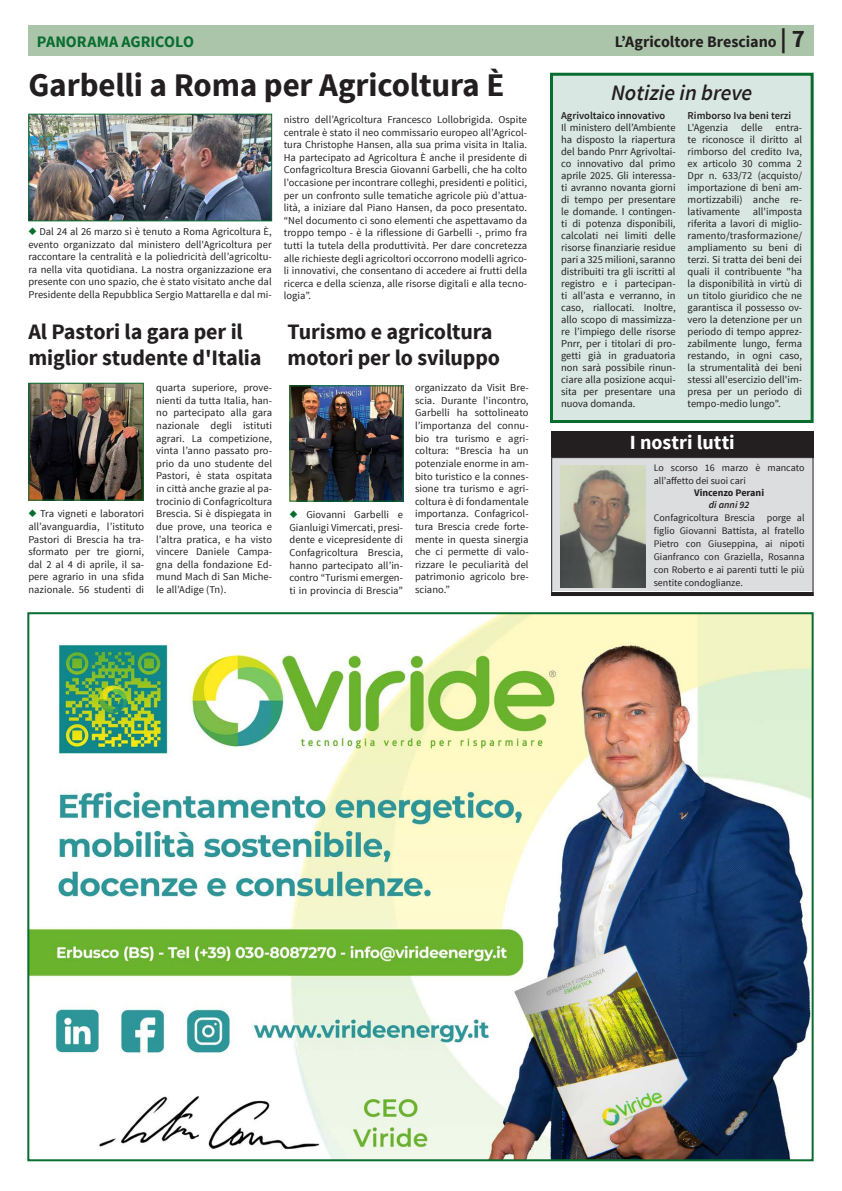
<style>
.page{position:relative;width:842px;height:1191px;background:#fff}
.page>*{position:absolute;margin:0;border:0;box-sizing:border-box;transform-origin:0 0}
.TITOLI_articoli_BIG{font:700 33px "Source Sans Pro";letter-spacing:-.005em;color:#231f20}
.TITOLI_articoli_BIG-2{font:700 22px/26.4px "Source Sans Pro";letter-spacing:-.005em;color:#231f20}
.Testo_lungo{font:italic 600 22px "Source Sans Pro";color:#231f20}
.TITOLO_LUTTO{font:700 20px "Source Sans Pro";color:#fff}
.t1{font:700 16px "Source Sans Pro";letter-spacing:-.005em;color:#231f20}
.t2{font:700 16px "Source Sans Pro";letter-spacing:-.005em;color:#086d2f}
.Testo_lungo-2{font:10.5px/12.6px "Source Sans Pro";letter-spacing:.005em;color:#231f20;text-align:justify}
.Testo_lungo-3{font:600 10.5px "Source Sans Pro";color:#231f20}
.Testo_lutto{font:10px/13px "Source Sans Pro";color:#231f20}
.Testo_lutto_Grassetto{font:700 10px "Source Sans Pro";color:#231f20}
.Testo_lutto_Corsivo{font:italic 600 10px "Source Sans Pro";color:#231f20}
.s1{font-size:25px}
.s2{color:#086d2f}
</style>
<div class="page">
<div style="left:28px;top:26px;width:786px;height:30px;background:#abc5ab"></div>
<div style="left:550px;top:73px;width:264px;height:350px;background:#d9e7e2;border:3px solid #086d2f"></div>
<img style="left:30px;top:615px;width:781px;height:543px">
<div style="left:551px;top:431px;width:263px;height:27px;background:#231f20"></div>
<div style="left:552px;top:457px;width:261px;height:134px;background:#dcdddf"></div>
<div style="left:551px;top:457px;width:262px;height:139px;border:1px solid #231f20"></div>
<hr style="left:551px;top:592px;width:262px;height:4px;background:#231f20">
<img style="left:30px;top:385px;width:112px;height:113px">
<div style="left:28px;top:383px;width:116px;height:117px;border:1px solid #086d2f"></div>
<img style="left:291px;top:387px;width:111px;height:112px">
<div style="left:289px;top:385px;width:115px;height:116px;border:1px solid #086d2f"></div>
<img style="left:30px;top:116px;width:240px;height:103px">
<div style="left:28px;top:114px;width:244px;height:107px;border:1px solid #086d2f"></div>
<img style="left:560px;top:466px;width:85px;height:121px">
<p class="t2" style="left:37px;top:32px;width:159px">PANORAMA AGRICOLO</p>
<p class="t1" style="left:615px;top:32px;width:192px">L’Agricoltore Bresciano <span class="s1">| 7</span></p>
<p class="Testo_lungo" style="left:611px;top:79px;width:143px">Notizie in breve</p>
<p class="Testo_lungo-3" style="left:561px;top:109px;width:106px">Agrivoltaico innovativo</p>
<p class="Testo_lungo-2" style="left:561px;top:121px;width:116px;line-height:12px">Il ministero dell’Ambiente ha disposto la riapertura del bando Pnrr Agrivoltai&shy;co innovativo dal primo aprile 2025. Gli interessa&shy;ti avranno novanta giorni di tempo per presentare le domande. I contingen&shy;ti di potenza disponibili, calcolati nei limiti delle risorse finanziarie residue pari a 325 milioni, saranno distribuiti tra gli iscritti al registro e i partecipan&shy;ti all’asta e verranno, in caso, riallocati. Inoltre, allo scopo di massimizza&shy;re l’impiego delle risorse Pnrr, per i titolari di pro&shy;getti già in graduatoria non sarà possibile rinun&shy;ciare alla posizione acqui&shy;sita per presentare una nuova domanda.</p>
<p class="TITOLI_articoli_BIG" style="left:28px;top:64px;width:478px">Garbelli a Roma per Agricoltura È</p>
<p class="Testo_lungo-3" style="left:688px;top:109px;width:105px">Rimborso Iva beni terzi</p>
<p class="Testo_lungo-2" style="left:688px;top:121px;width:116px;line-height:12px">L'Agenzia delle entra&shy;te riconosce il diritto al rimborso del credito Iva, ex articolo 30 comma 2<br>Dpr n. 633/72 (acquisto/ importazione di beni am&shy;mortizzabili) anche re&shy;lativamente all'imposta riferita a lavori di miglio&shy;ramento/trasformazione/ ampliamento su beni di terzi. Si tratta dei beni dei quali il contribuente "ha la disponibilità in virtù di un titolo giuridico che ne garantisca il possesso ov&shy;vero la detenzione per un periodo di tempo apprez&shy;zabilmente lungo, ferma restando, in ogni caso, la strumentalità dei beni stessi all'esercizio dell'im&shy;presa per un periodo di tempo-medio lungo".</p>
<p class="TITOLO_LUTTO" style="left:630px;top:430px;width:106px">I nostri lutti</p>
<p class="Testo_lutto" style="left:654px;top:461px;width:152px">Lo scorso 16 marzo è mancato all’affetto dei suoi cari</p>
<p class="Testo_lutto_Grassetto" style="left:694px;top:486px;width:71px">Vincenzo Perani</p>
<p class="Testo_lutto_Corsivo" style="left:709px;top:498px;width:42px">di anni 92</p>
<p class="Testo_lutto" style="left:654px;top:511px;width:152px;text-align:justify">Confagricoltura Brescia porge al figlio Giovanni Battista, al fratello Pietro con Giuseppina, ai nipoti Gianfranco con Graziella, Rosanna con Roberto e ai parenti tutti le più sentite condoglianze.</p>
<p class="Testo_lungo-2" style="left:284px;top:113px;width:245px">nistro dell’Agricoltura Francesco Lollobrigida. Ospite centrale è stato il neo commissario europeo all’Agricol&shy;tura Christophe Hansen, alla sua prima visita in Italia.<br>Ha partecipato ad Agricoltura È anche il presidente di Confagricoltura Brescia Giovanni Garbelli, che ha colto l’occasione per incontrare colleghi, presidenti e politici, per un confronto sulle tematiche agricole più d’attua&shy;lità, a iniziare dal Piano Hansen, da poco presentato. “Nel documento ci sono elementi che aspettavamo da troppo tempo - è la riflessione di Garbelli -, primo fra tutti la tutela della produttività. Per dare concretezza alle richieste degli agricoltori occorrono modelli agrico&shy;li innovativi, che consentano di accedere ai frutti della ricerca e della scienza, alle risorse digitali e alla tecno&shy;logia”.</p>
<p class="Testo_lungo-2" style="left:28px;top:225px;width:245px"><span class="s2">◆</span> Dal 24 al 26 marzo sì è tenuto a Roma Agricoltura È, evento organizzato dal ministero dell'Agricoltura per raccontare la centralità e la poliedricità dell’agricoltu&shy;ra nella vita quotidiana. La nostra organizzazione era presente con uno spazio, che è stato visitato anche dal Presidente della Repubblica Sergio Mattarella e dal mi-</p>
<p class="TITOLI_articoli_BIG-2" style="left:28px;top:319px;width:235px">Al Pastori la gara per il miglior studente d'Italia</p>
<p class="TITOLI_articoli_BIG-2" style="left:288px;top:319px;width:214px">Turismo e agricoltura motori per lo sviluppo</p>
<p class="Testo_lungo-2" style="left:415px;top:382px;width:115px">organizzato da Visit Bre&shy;scia. Durante l'incontro, Garbelli ha sottolineato l’importanza del connu&shy;bio tra turismo e agri&shy;coltura: “Brescia ha un potenziale enorme in am&shy;bito turistico e la connes&shy;sione tra turismo e agri&shy;coltura è di fondamentale importanza. Confagricol&shy;tura Brescia crede forte&shy;mente in questa sinergia che ci permette di valo&shy;rizzare le peculiarità del patrimonio agricolo bre&shy;sciano.”</p>
<p class="Testo_lungo-2" style="left:156px;top:382px;width:117px">quarta superiore, prove&shy;nienti da tutta Italia, han&shy;no partecipato alla gara nazionale degli istituti agrari. La competizione, vinta l’anno passato pro&shy;prio da uno studente del Pastori, è stata ospitata in città anche grazie al pa&shy;trocinio di Confagricoltura Brescia. Si è dispiegata in due prove, una teorica e l’altra pratica, e ha visto vincere Daniele Campa&shy;gna della fondazione Ed&shy;mund Mach di San Miche&shy;le all’Adige (Tn).</p>
<p class="Testo_lungo-2" style="left:28px;top:508px;width:117px"><span class="s2">◆</span> Tra vigneti e laboratori all’avanguardia, l’istituto Pastori di Brescia ha tra&shy;sformato per tre giorni, dal 2 al 4 di aprile, il sa&shy;pere agrario in una sfida nazionale. 56 studenti di</p>
<p class="Testo_lungo-2" style="left:289px;top:508px;width:115px"><span class="s2">◆</span> Giovanni Garbelli e Gianluigi Vimercati, presi&shy;dente e vicepresidente di Confagricoltura Brescia, hanno partecipato all’in&shy;contro “Turismi emergen&shy;ti in provincia di Brescia”</p>
</div>
